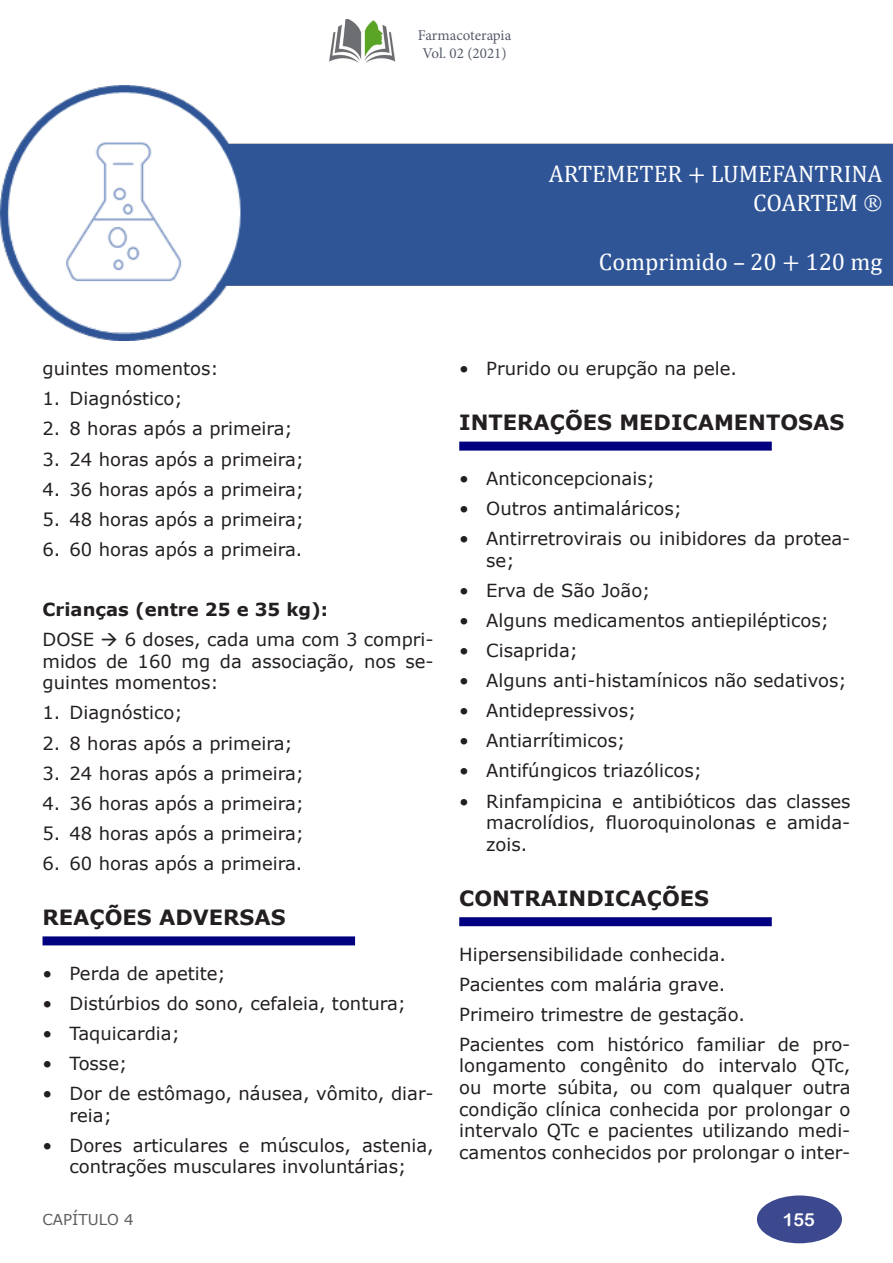
<style>
.page{position:relative;width:893px;height:1263px;background:#fff}
.page>*{position:absolute;margin:0;border:0;box-sizing:border-box;transform-origin:0 0}
.t1{font:24px/29.5px "Cambria Math";color:#fff}
.t2{font:700 21px "Verdana";color:#231f20}
.t3{font:18px/21.6px "Verdana";color:#231f20}
.t4{font:18px "Arial Rounded MT Bold";color:#fff}
.t5{font:15px/18px "Minion Pro";color:#555c69;text-align:center}
.t6{font:15px "Verdana";color:#5f5f62}
.s1{font-weight:700}
</style>
<div class="page">
<img style="left:1px;top:86px;width:892px;height:254px">
<img style="left:329px;top:19px;width:67px;height:43px">
<div style="left:757px;top:1195px;width:85px;height:48px;background:#3d498f;border-radius:50%"></div>
<div style="left:43px;top:936px;width:312px;height:9px;background:#000080"></div>
<div style="left:459px;top:442px;width:313px;height:9px;background:#000080"></div>
<div style="left:459px;top:917px;width:313px;height:9px;background:#000080"></div>
<svg style="left:864px;top:195px;width:17px;height:17px"></svg>
<p class="t5" style="left:418px;top:26px;width:95px">Farmacoterapia<br>Vol. 02 (2021)</p>
<h1 class="t1" style="left:753px;top:159px;width:131px;text-indent:-204px">ARTEMETER + LUMEFANTRINA<br>COARTEM</h1>
<h1 class="t1" style="left:599px;top:247px;width:285px">Comprimido – 20 + 120 mg</h1>
<p class="t3" style="left:43px;top:358px;width:178px">guintes momentos:</p>
<p class="t3" style="left:43px;top:388px;width:142px">1. Diagnóstico;</p>
<p class="t3" style="left:43px;top:418px;width:252px">2. 8 horas após a primeira;</p>
<p class="t3" style="left:43px;top:448px;width:263px">3. 24 horas após a primeira;</p>
<p class="t3" style="left:43px;top:478px;width:263px">4. 36 horas após a primeira;</p>
<p class="t3" style="left:43px;top:508px;width:263px">5. 48 horas após a primeira;</p>
<p class="t3" style="left:43px;top:538px;width:261px">6. 60 horas após a primeira.</p>
<p class="t3" style="left:43px;top:594px;width:393px;line-height:30.2px"><span class="s1">Crianças (entre 25 e 35 kg):<br></span>DOSE → 6 doses, cada uma com 3 compri-</p>
<p class="t3" style="left:43px;top:650px;width:393px">midos de 160 mg da associação, nos se&shy;guintes momentos:</p>
<p class="t3" style="left:43px;top:702px;width:142px">1. Diagnóstico;</p>
<p class="t3" style="left:43px;top:732px;width:252px">2. 8 horas após a primeira;</p>
<p class="t3" style="left:43px;top:762px;width:263px">3. 24 horas após a primeira;</p>
<p class="t3" style="left:43px;top:792px;width:263px">4. 36 horas após a primeira;</p>
<p class="t3" style="left:43px;top:822px;width:263px">5. 48 horas após a primeira;</p>
<p class="t3" style="left:43px;top:852px;width:261px">6. 60 horas após a primeira.</p>
<p class="t2" style="left:43px;top:902px;width:245px">REAÇÕES ADVERSAS</p>
<p class="t3" style="left:43px;top:962px;width:185px">• Perda de apetite;</p>
<p class="t3" style="left:43px;top:992px;width:365px">• Distúrbios do sono, cefaleia, tontura;</p>
<p class="t3" style="left:43px;top:1022px;width:139px">• Taquicardia;</p>
<p class="t3" style="left:43px;top:1052px;width:86px">• Tosse;</p>
<p class="t3" style="left:70px;top:1083px;width:366px;text-indent:-27px">• Dor de estômago, náusea, vômito, diar&shy;reia;</p>
<p class="t3" style="left:43px;top:1134px;width:393px;text-align:center">• Dores articulares e músculos, astenia, contrações musculares involuntárias;</p>
<p class="t6" style="left:43px;top:1209px;width:93px">CAPÍTULO 4</p>
<p class="t3" style="left:459px;top:358px;width:279px">• Prurido ou erupção na pele.</p>
<p class="t2" style="left:459px;top:408px;width:387px">INTERAÇÕES MEDICAMENTOSAS</p>
<p class="t3" style="left:459px;top:467px;width:197px">• Anticoncepcionais;</p>
<p class="t3" style="left:459px;top:497px;width:224px">• Outros antimaláricos;</p>
<p class="t3" style="left:486px;top:528px;width:366px;text-indent:-27px">• Antirretrovirais ou inibidores da protea&shy;se;</p>
<p class="t3" style="left:459px;top:579px;width:193px">• Erva de São João;</p>
<p class="t3" style="left:459px;top:609px;width:371px">• Alguns medicamentos antiepilépticos;</p>
<p class="t3" style="left:459px;top:639px;width:120px">• Cisaprida;</p>
<p class="t3" style="left:459px;top:670px;width:389px">• Alguns anti-histamínicos não sedativos;</p>
<p class="t3" style="left:459px;top:700px;width:178px">• Antidepressivos;</p>
<p class="t3" style="left:459px;top:730px;width:168px">• Antiarrítimicos;</p>
<p class="t3" style="left:459px;top:760px;width:244px">• Antifúngicos triazólicos;</p>
<p class="t3" style="left:486px;top:790px;width:366px;text-align:justify;text-indent:-27px">• Rinfampicina e antibióticos das classes macrolídios, fluoroquinolonas e amida&shy;zois.</p>
<p class="t2" style="left:459px;top:883px;width:251px">CONTRAINDICAÇÕES</p>
<p class="t3" style="left:459px;top:939px;width:393px;line-height:30.2px">Hipersensibilidade conhecida.<br>Pacientes com malária grave.<br>Primeiro trimestre de gestação.<br>Pacientes com histórico familiar de pro-</p>
<p class="t3" style="left:459px;top:1055px;width:393px;text-align:justify">longamento congênito do intervalo QTc, ou morte súbita, ou com qualquer outra condição clínica conhecida por prolongar o intervalo QTc e pacientes utilizando medi&shy;camentos conhecidos por prolongar o inter-</p>
<p class="t4" style="left:783px;top:1209px;width:34px">155</p>
</div>
